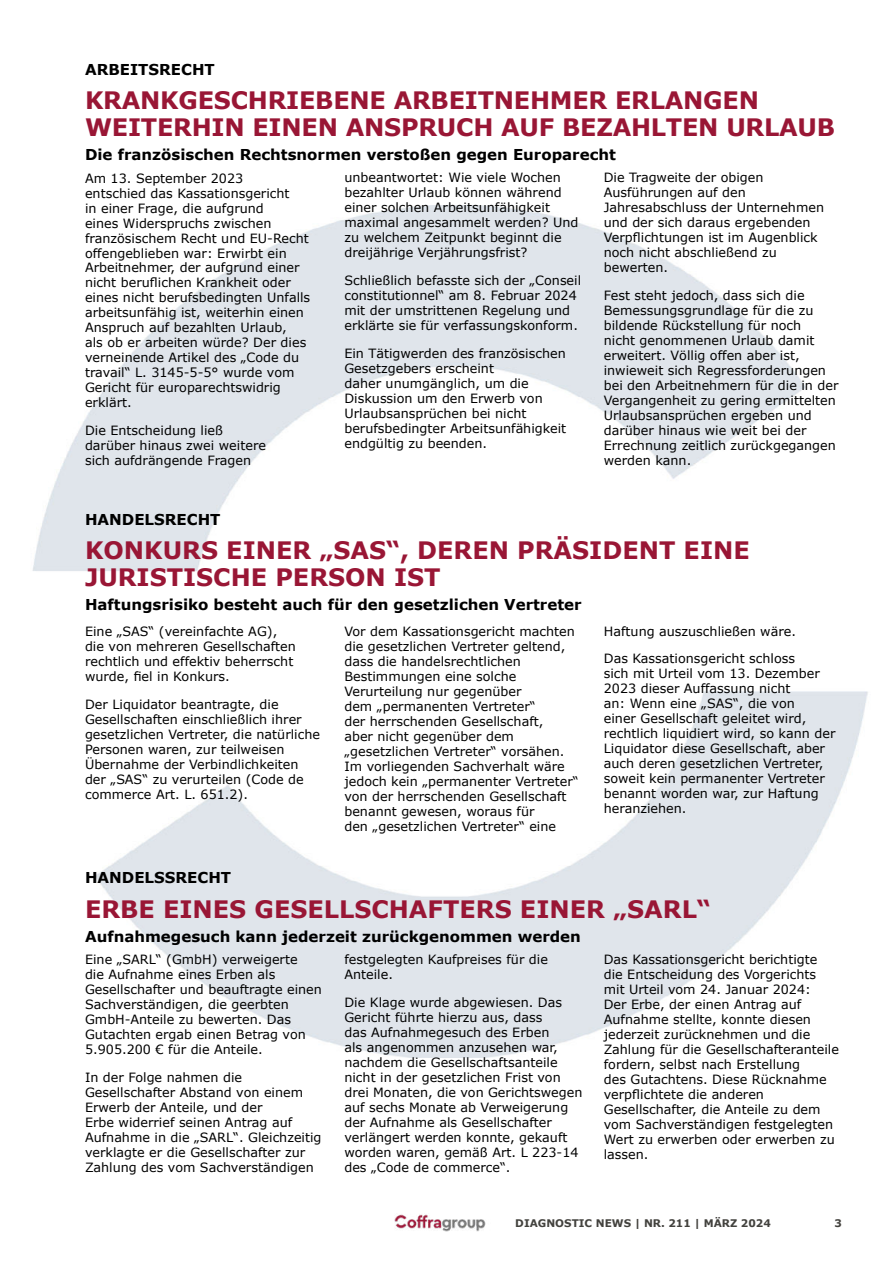
<style>
.page{position:relative;width:893px;height:1263px;background:#fff}
.page>*{position:absolute;margin:0;border:0;box-sizing:border-box;transform-origin:0 0}
.t1{font:700 24px/27px "MS Reference Sans Serif";color:#991635}
.t2{font:700 15px "MS Reference Sans Serif";color:#000}
.t3{font:12.75px/15px "MS Reference Sans Serif";color:#000}
.t4{font:700 10.5px "MS Reference Sans Serif";color:#43423e}
</style>
<div class="page">
<img style="left:32px;top:205px;width:836px;height:853px">
<img style="left:394px;top:1214px;width:92px;height:18px">
<p class="t2" style="left:85px;top:62px;width:131px">ARBEITSRECHT</p>
<h1 class="t1" style="left:85px;top:88px;width:751px">KRANKGESCHRIEBENE ARBEITNEHMER ERLANGEN<br>WEITERHIN EINEN ANSPRUCH AUF BEZAHLTEN URLAUB</h1>
<p class="t2" style="left:85px;top:148px;width:532px">Die französischen Rechtsnormen verstoßen gegen Europarecht</p>
<p class="t3" style="left:85px;top:171px;width:227px">Am 13. September 2023<br>entschied das Kassationsgericht<br>in einer Frage, die aufgrund<br>eines Widerspruchs zwischen französischem Recht und EU-Recht offengeblieben war: Erwirbt ein<br>Arbeitnehmer, der aufgrund einer nicht beruflichen Krankheit oder eines nicht berufsbedingten Unfalls arbeitsunfähig ist, weiterhin einen<br>Anspruch auf bezahlten Urlaub,<br>als ob er arbeiten würde? Der dies verneinende Artikel des „Code du travail“ L. 3145-5-5° wurde vom<br>Gericht für europarechtswidrig erklärt.</p>
<p class="t3" style="left:85px;top:424px;width:182px">Die Entscheidung ließ darüber hinaus zwei weitere sich aufdrängende Fragen</p>
<p class="t2" style="left:85px;top:513px;width:137px">HANDELSRECHT</p>
<p class="t3" style="left:344px;top:171px;width:236px">unbeantwortet: Wie viele Wochen bezahlter Urlaub können während einer solchen Arbeitsunfähigkeit maximal angesammelt werden? Und zu welchem Zeitpunkt beginnt die dreijährige Verjährungsfrist?</p>
<p class="t3" style="left:344px;top:274px;width:238px">Schließlich befasste sich der „Conseil constitutionnel“ am 8. Februar 2024 mit der umstrittenen Regelung und erklärte sie für verfassungskonform.</p>
<p class="t3" style="left:344px;top:346px;width:223px">Ein Tätigwerden des französischen<br>Gesetzgebers erscheint<br>daher unumgänglich, um die<br>Diskussion um den Erwerb von<br>Urlaubsansprüchen bei nicht berufsbedingter Arbeitsunfähigkeit endgültig zu beenden.</p>
<p class="t3" style="left:604px;top:171px;width:222px">Die Tragweite der obigen<br>Ausführungen auf den<br>Jahresabschluss der Unternehmen und der sich daraus ergebenden<br>Verpflichtungen ist im Augenblick noch nicht abschließend zu bewerten.</p>
<p class="t3" style="left:604px;top:289px;width:236px">Fest steht jedoch, dass sich die<br>Bemessungsgrundlage für die zu bildende Rückstellung für noch<br>nicht genommenen Urlaub damit erweitert. Völlig offen aber ist, inwieweit sich Regressforderungen bei den Arbeitnehmern für die in der<br>Vergangenheit zu gering ermittelten<br>Urlaubsansprüchen ergeben und darüber hinaus wie weit bei der<br>Errechnung zeitlich zurückgegangen werden kann.</p>
<h1 class="t1" style="left:85px;top:538px;width:666px">KONKURS EINER „SAS“, DEREN PRÄSIDENT EINE<br>JURISTISCHE PERSON IST</h1>
<p class="t2" style="left:85px;top:598px;width:498px">Haftungsrisiko besteht auch für den gesetzlichen Vertreter</p>
<p class="t3" style="left:85px;top:624px;width:212px">Eine „SAS“ (vereinfachte AG), die von mehreren Gesellschaften rechtlich und effektiv beherrscht wurde, fiel in Konkurs.</p>
<p class="t3" style="left:85px;top:697px;width:237px">Der Liquidator beantragte, die Gesellschaften einschließlich ihrer gesetzlichen Vertreter, die natürliche Personen waren, zur teilweisen Übernahme der Verbindlichkeiten der „SAS“ zu verurteilen (Code de commerce Art. L. 651.2).</p>
<p class="t2" style="left:85px;top:871px;width:148px">HANDELSSRECHT</p>
<p class="t3" style="left:344px;top:624px;width:236px">Vor dem Kassationsgericht machten die gesetzlichen Vertreter geltend, dass die handelsrechtlichen<br>Bestimmungen eine solche<br>Verurteilung nur gegenüber<br>dem „permanenten Vertreter“<br>der herrschenden Gesellschaft,<br>aber nicht gegenüber dem „gesetzlichen Vertreter“ vorsähen.<br>Im vorliegenden Sachverhalt wäre jedoch kein „permanenter Vertreter“ von der herrschenden Gesellschaft benannt gewesen, woraus für<br>den „gesetzlichen Vertreter“ eine</p>
<p class="t3" style="left:604px;top:618px;width:194px;line-height:27.8px">Haftung auszuschließen wäre.<br>Das Kassationsgericht schloss</p>
<p class="t3" style="left:604px;top:667px;width:233px">sich mit Urteil vom 13. Dezember<br>2023 dieser Auffassung nicht<br>an: Wenn eine „SAS“, die von<br>einer Gesellschaft geleitet wird, rechtlich liquidiert wird, so kann der<br>Liquidator diese Gesellschaft, aber auch deren gesetzlichen Vertreter, soweit kein permanenter Vertreter benannt worden war, zur Haftung heranziehen.</p>
<h1 class="t1" style="left:85px;top:897px;width:627px">ERBE EINES GESELLSCHAFTERS EINER „SARL“</h1>
<p class="t2" style="left:85px;top:929px;width:497px">Aufnahmegesuch kann jederzeit zurückgenommen werden</p>
<p class="t3" style="left:85px;top:953px;width:238px">Eine „SARL“ (GmbH) verweigerte<br>die Aufnahme eines Erben als<br>Gesellschafter und beauftragte einen<br>Sachverständigen, die geerbten<br>GmbH-Anteile zu bewerten. Das<br>Gutachten ergab einen Betrag von<br>5.905.200 € für die Anteile.</p>
<p class="t3" style="left:85px;top:1071px;width:238px">In der Folge nahmen die<br>Gesellschafter Abstand von einem<br>Erwerb der Anteile, und der<br>Erbe widerrief seinen Antrag auf<br>Aufnahme in die „SARL“. Gleichzeitig verklagte er die Gesellschafter zur<br>Zahlung des vom Sachverständigen</p>
<p class="t3" style="left:344px;top:953px;width:205px">festgelegten Kaufpreises für die<br>Anteile.</p>
<p class="t3" style="left:344px;top:995px;width:240px">Die Klage wurde abgewiesen. Das<br>Gericht führte hierzu aus, dass<br>das Aufnahmegesuch des Erben<br>als angenommen anzusehen war, nachdem die Gesellschaftsanteile nicht in der gesetzlichen Frist von drei Monaten, die von Gerichtswegen auf sechs Monate ab Verweigerung der Aufnahme als Gesellschafter verlängert werden konnte, gekauft worden waren, gemäß Art. L 223-14 des „Code de commerce“.</p>
<p class="t3" style="left:604px;top:953px;width:237px">Das Kassationsgericht berichtigte die Entscheidung des Vorgerichts mit Urteil vom 24. Januar 2024:<br>Der Erbe, der einen Antrag auf<br>Aufnahme stellte, konnte diesen jederzeit zurücknehmen und die<br>Zahlung für die Gesellschafteranteile fordern, selbst nach Erstellung<br>des Gutachtens. Diese Rücknahme verpflichtete die anderen<br>Gesellschafter, die Anteile zu dem vom Sachverständigen festgelegten<br>Wert zu erwerben oder erwerben zu lassen.</p>
<p class="t4" style="left:515px;top:1218px;width:257px">DIAGNOSTIC NEWS | NR. 211 | MÄRZ 2024</p>
<p class="t4" style="left:834px;top:1218px;width:9px">3</p>
</div>
